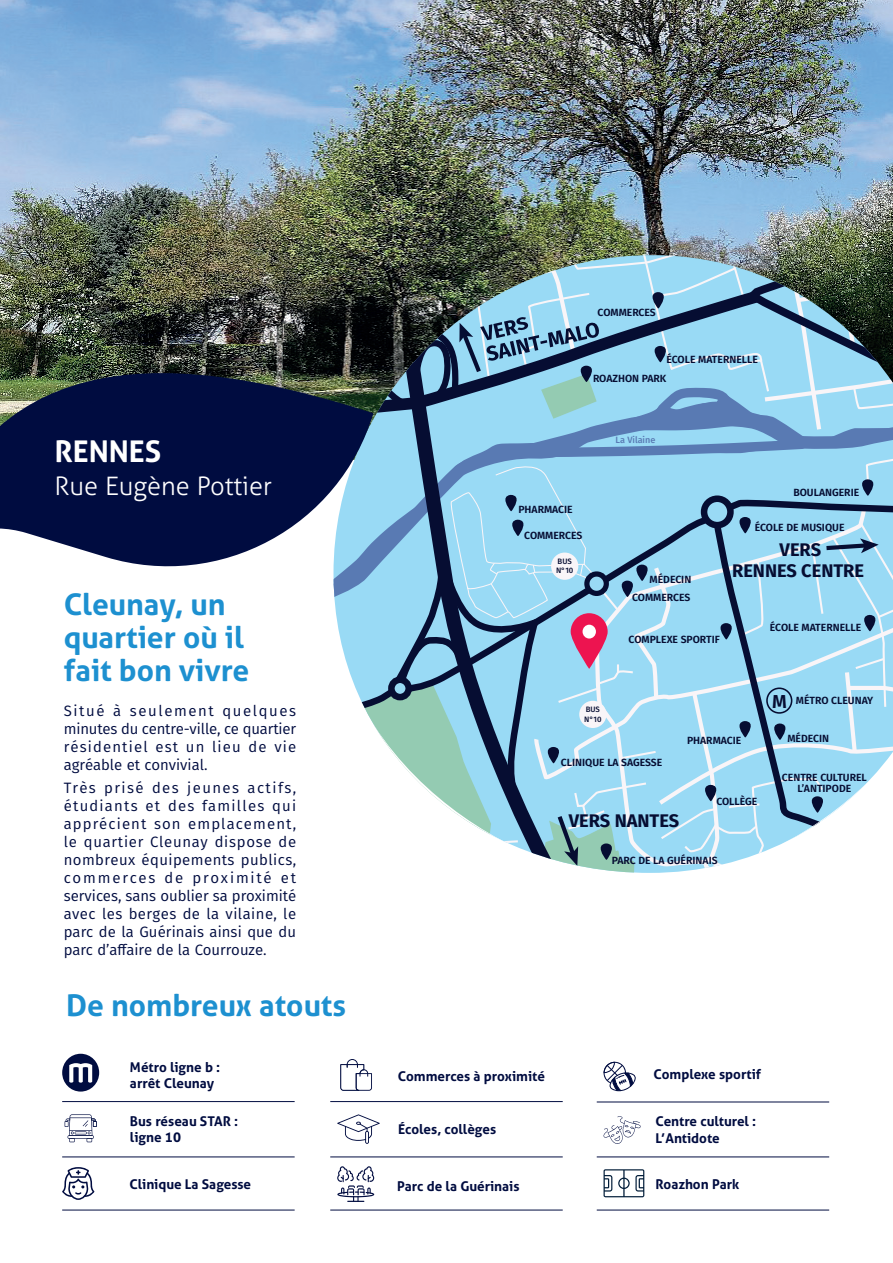
<style>
.page{position:relative;width:893px;height:1263px;background:#fff}
.page>*{position:absolute;margin:0;border:0;box-sizing:border-box;transform-origin:0 0}
.t1{font:700 30px/33px "Aller";color:#1d90d0}
.t2{font:700 30px "Aller";color:#fff}
.t3{font:300 25.5px "Aller";color:#fff}
.t4{font:700 18.3px/20.9px "Fira Sans";color:#060d32;text-align:center}
.t5{font:15px/18px "Fira Sans";color:#000c40;text-align:justify}
.t6{font:700 13.5px/16.5px "Aller";color:#000c40}
.t7{font:600 10.35px/11.7px "Fira Sans";color:#060d32;text-align:center}
.t8{font:500 9.15px "Fira Sans";color:#597ab3}
.t9{font:500 7.8px/9.6px "Fira Sans";color:#060d32}
.s1{font-size:18.75px}
</style>
<div class="page">
<img style="left:0;top:0;width:892px;height:348px">
<svg style="left:333px;top:255px;width:560px;height:618px;fill:#99daf5"></svg>
<svg style="left:857px;top:479px;width:22px;height:17px"></svg>
<svg style="left:700px;top:785px;width:22px;height:16px"></svg>
<svg style="left:806px;top:796px;width:22px;height:17px"></svg>
<div style="left:551px;top:552px;width:27px;height:28px;background:#f9f5f8;border-radius:50%"></div>
<div style="left:579px;top:701px;width:27px;height:27px;background:#f9f5f8;border-radius:50%"></div>
<svg style="left:0;top:348px;width:373px;height:243px;fill:#000c40"></svg>
<svg style="left:571px;top:613px;width:37px;height:56px;fill:#ed1450"></svg>
<div style="left:583px;top:625px;width:13px;height:13px;background:#fff;border-radius:50%"></div>
<hr style="left:330px;top:1101px;width:233px;height:1px;background:#000c40">
<hr style="left:597px;top:1102px;width:232px;height:1px;background:#000c40">
<hr style="left:597px;top:1157px;width:232px;height:1px;background:#000c40">
<hr style="left:597px;top:1210px;width:232px;height:1px;background:#000c40">
<hr style="left:330px;top:1157px;width:233px;height:1px;background:#000c40">
<hr style="left:330px;top:1210px;width:233px;height:1px;background:#000c40">
<svg style="left:340px;top:1059px;width:32px;height:32px"></svg>
<hr style="left:365px;top:1131px;width:4px;height:13px;background:#39426a;border-radius:2px">
<svg style="left:337px;top:1114px;width:43px;height:29px"></svg>
<hr style="left:62px;top:1101px;width:233px;height:1px;background:#000c40">
<hr style="left:62px;top:1157px;width:233px;height:1px;background:#000c40">
<hr style="left:62px;top:1210px;width:233px;height:1px;background:#000c40">
<svg style="left:603px;top:1062px;width:33px;height:29px"></svg>
<svg style="left:62px;top:1054px;width:37px;height:37px"></svg>
<svg style="left:603px;top:1116px;width:38px;height:28px"></svg>
<svg style="left:62px;top:1167px;width:32px;height:33px"></svg>
<svg style="left:65px;top:1114px;width:32px;height:28px"></svg>
<svg style="left:337px;top:1166px;width:37px;height:36px"></svg>
<svg style="left:603px;top:1169px;width:41px;height:28px"></svg>
<p class="t7" style="left:598px;top:305px;width:60px">COMMERCES</p>
<p class="t7" style="left:666px;top:353px;width:93px">ÉCOLE MATERNELLE</p>
<h1 class="t2" style="left:54px;top:432px;width:108px">RENNES</h1>
<h2 class="t3" style="left:54px;top:470px;width:219px">Rue Eugène Pottier</h2>
<h1 class="t1" style="left:64px;top:588px;width:187px">Cleunay, un quartier où il fait bon vivre</h1>
<p class="t5" style="left:64px;top:702px;width:234px">Situé à seulement quelques minutes du centre-ville, ce quartier résidentiel est un lieu de vie agréable et convivial.</p>
<p class="t5" style="left:64px;top:778px;width:234px">Très prisé des jeunes actifs, étudiants et des familles qui apprécient son emplacement, le quartier Cleunay dispose de nombreux équipements publics, commerces de proximité et services, sans oublier sa proximité avec les berges de la vilaine, le parc de la Guérinais ainsi que du parc d’affaire de la Courrouze.</p>
<h1 class="t1" style="left:66px;top:988px;width:282px">De nombreux atouts</h1>
<p class="t6" style="left:130px;top:1058px;width:92px">Métro ligne b : arrêt Cleunay</p>
<p class="t6" style="left:130px;top:1113px;width:110px">Bus réseau STAR : ligne 10</p>
<p class="t7" style="left:593px;top:372px;width:75px">ROAZHON PARK</p>
<p class="t7" style="left:518px;top:503px;width:56px">PHARMACIE</p>
<p class="t7" style="left:524px;top:528px;width:60px">COMMERCES</p>
<p class="t9" style="left:556px;top:556px;width:19px">BUS<br>N°10</p>
<p class="t8" style="left:616px;top:433px;width:41px">La Vilaine</p>
<p class="t7" style="left:650px;top:573px;width:43px">MÉDECIN</p>
<p class="t7" style="left:632px;top:591px;width:60px">COMMERCES</p>
<p class="t7" style="left:629px;top:633px;width:93px">COMPLEXE SPORTIF</p>
<p class="t7" style="left:793px;top:486px;width:67px">BOULANGERIE</p>
<p class="t7" style="left:755px;top:520px;width:91px">ÉCOLE DE MUSIQUE</p>
<p class="t4" style="left:732px;top:538px;width:133px">VERS<br>RENNES CENTRE</p>
<p class="t7" style="left:770px;top:621px;width:93px">ÉCOLE MATERNELLE</p>
<p class="t9" style="left:584px;top:704px;width:19px">BUS<br>N°10</p>
<p class="t7" style="left:687px;top:734px;width:56px">PHARMACIE</p>
<p class="t7" style="left:772px;top:694px;width:103px"><span class="s1">M</span> MÉTRO CLEUNAY</p>
<p class="t7" style="left:787px;top:732px;width:43px">MÉDECIN</p>
<p class="t7" style="left:561px;top:756px;width:103px">CLINIQUE LA SAGESSE</p>
<p class="t4" style="left:569px;top:809px;width:112px">VERS NANTES</p>
<p class="t7" style="left:716px;top:795px;width:43px">COLLÈGE</p>
<p class="t7" style="left:612px;top:854px;width:107px">PARC DE LA GUÉRINAIS</p>
<p class="t7" style="left:782px;top:771px;width:86px">CENTRE CULTUREL<br>L’ANTIPODE</p>
<p class="t6" style="left:398px;top:1067px;width:149px">Commerces à proximité</p>
<p class="t6" style="left:398px;top:1120px;width:100px">Écoles, collèges</p>
<p class="t6" style="left:654px;top:1065px;width:109px">Complexe sportif</p>
<p class="t6" style="left:655px;top:1113px;width:102px">Centre culturel :<br>L’Antidote</p>
<p class="t6" style="left:129px;top:1175px;width:123px">Clinique La Sagesse</p>
<p class="t6" style="left:397px;top:1178px;width:124px">Parc de la Guérinais</p>
<p class="t6" style="left:655px;top:1176px;width:86px">Roazhon Park</p>
</div>
